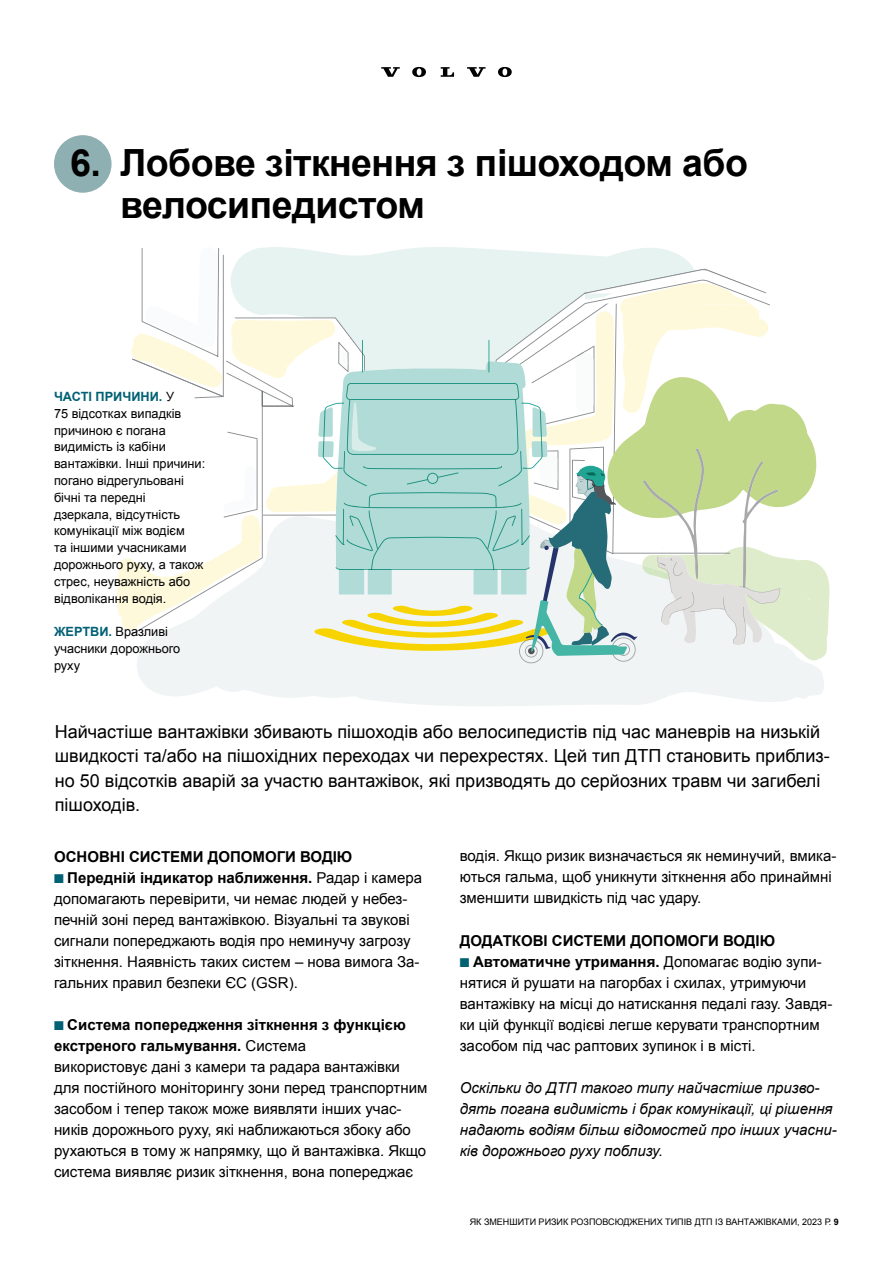
<style>
.page{position:relative;width:893px;height:1263px;background:#fff}
.page>*{position:absolute;margin:0;border:0;box-sizing:border-box;transform-origin:0 0}
.t1{font:700 37.5px/42px "Arial";letter-spacing:-.015em;color:#000}
.t2{font:18px/24.6px "Arial";color:#000}
.t3{font:15px/21px "Arial";color:#000}
.t4{font:italic 15px/21px "Arial";color:#000}
.t5{font:700 15px "Arial";color:#000}
.t6{font:12.75px/16.8px "Arial";color:#000}
.t7{font:9px "Arial";color:#000}
.s1{font-weight:700;color:#006174}
.s2{color:#006174}
.s3{font-weight:700}
</style>
<div class="page">
<div style="left:54px;top:135px;width:58px;height:58px;background:#8fb0b2;border-radius:50%"></div>
<svg style="left:137px;top:663px;width:687px;height:43px;fill:#f0f4f5"></svg>
<svg style="left:117px;top:247px;width:713px;height:416px"></svg>
<svg style="left:381px;top:67px;width:19px;height:10px"></svg>
<svg style="left:441px;top:67px;width:13px;height:10px"></svg>
<svg style="left:412px;top:67px;width:14px;height:10px"></svg>
<svg style="left:467px;top:67px;width:19px;height:10px"></svg>
<svg style="left:498px;top:67px;width:14px;height:10px"></svg>
<h1 class="t1" style="left:120px;top:144px;width:630px;text-indent:-50px">6. Лобове зіткнення з пішоходом або велосипедистом</h1>
<p class="t6" style="left:54px;top:388px;width:153px"><span class="s1">ЧАСТІ ПРИЧИНИ.</span> У<br>75 відсотках випадків причиною є погана видимість із кабіни вантажівки. Інші причини: погано відрегульовані бічні та передні дзеркала, відсутність комунікації між водієм<br>та іншими учасниками дорожнього руху, а також стрес, неуважність або відволікання водія.</p>
<p class="t6" style="left:54px;top:623px;width:128px"><span class="s1">ЖЕРТВИ.</span> Вразливі учасники дорожнього руху</p>
<p class="t2" style="left:55px;top:719px;width:776px">Найчастіше вантажівки збивають пішоходів або велосипедистів під час маневрів на низькій швидкості та/або на пішохідних переходах чи перехрестях. Цей тип ДТП становить приблиз&shy;но 50 відсотків аварій за участю вантажівок, які призводять до серйозних травм чи загибелі пішоходів.</p>
<p class="t5" style="left:54px;top:846px;width:300px">ОСНОВНІ СИСТЕМИ ДОПОМОГИ ВОДІЮ</p>
<p class="t3" style="left:54px;top:867px;width:370px"><span class="s2">■</span> <span class="s3">Передній індикатор наближення.</span> Радар і камера допомагають перевірити, чи немає людей у небез&shy;печній зоні перед вантажівкою. Візуальні та звукові сигнали попереджають водія про неминучу загрозу зіткнення. Наявність таких систем – нова вимога За&shy;гальних правил безпеки ЄС (GSR).</p>
<p class="t3" style="left:54px;top:1014px;width:375px"><span class="s2">■</span> <span class="s3">Система попередження зіткнення з функцією екстреного гальмування.</span> Система<br>використовує дані з камери та радара вантажівки для постійного моніторингу зони перед транспортним засобом і тепер також може виявляти інших учас&shy;ників дорожнього руху, які наближаються збоку або рухаються в тому ж напрямку, що й вантажівка. Якщо система виявляє ризик зіткнення, вона попереджає</p>
<p class="t3" style="left:460px;top:846px;width:378px">водія. Якщо ризик визначається як неминучий, вмика&shy;ються гальма, щоб уникнути зіткнення або принаймні зменшити швидкість під час удару.</p>
<p class="t5" style="left:460px;top:930px;width:317px">ДОДАТКОВІ СИСТЕМИ ДОПОМОГИ ВОДІЮ</p>
<p class="t3" style="left:460px;top:951px;width:374px"><span class="s2">■</span> <span class="s3">Автоматичне утримання.</span> Допомагає водію зупи&shy;нятися й рушати на пагорбах і схилах, утримуючи вантажівку на місці до натискання педалі газу. Завдя&shy;ки цій функції водієві легше керувати транспортним засобом під час раптових зупинок і в місті.</p>
<p class="t4" style="left:460px;top:1077px;width:378px">Оскільки до ДТП такого типу найчастіше призво&shy;дять погана видимість і брак комунікації, ці рішення надають водіям більш відомостей про інших учасни&shy;ків дорожнього руху поблизу.</p>
<p class="t7" style="left:470px;top:1216px;width:371px">ЯК ЗМЕНШИТИ РИЗИК РОЗПОВСЮДЖЕНИХ ТИПІВ ДТП ІЗ ВАНТАЖІВКАМИ, 2023 Р. <span class="s3">9</span></p>
</div>
